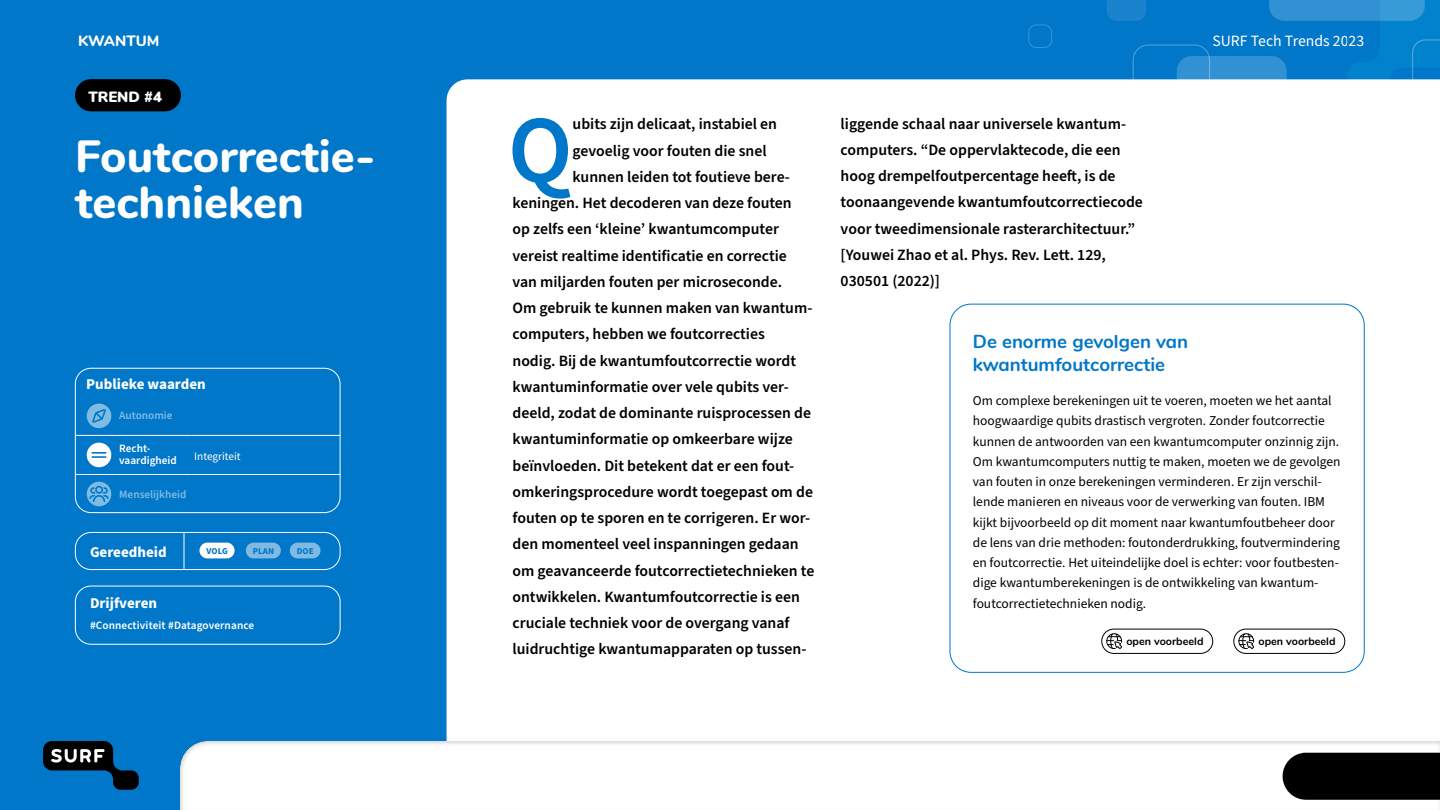
<style>
.page{position:relative;width:1440px;height:810px;background:#0077c8}
.page>*{position:absolute;margin:0;border:0;box-sizing:border-box;transform-origin:0 0}
.t1{font:600 96px "Source Sans Pro";color:#0077c8}
.t2{font:800 45px/46.5px "Nunito";color:#fff}
.t3{font:700 18.75px/23.6px "Nunito";color:#0077c8}
.t4{font:600 15.75px/26.2px "Source Sans Pro";color:#000}
.t5{font:15.75px "Source Sans Pro";color:#fff}
.t6{font:700 15px "Source Sans Pro";color:#fff}
.t7{font:800 15px "Nunito";color:#fff}
.t8{font:900 14.85px "Nunito";color:#fff}
.t9{font:13.5px/20.2px "Source Sans Pro";color:#000}
.t10{font:600 11.25px/12px "Source Sans Pro";color:#fff}
.t11{font:11.25px "Source Sans Pro";color:#fff}
.t12{font:700 10.8px "Nunito";color:#000}
.t13{font:700 9px "Source Sans Pro";color:#0077c8}
</style>
<div class="page">
<div style="left:447px;top:79px;width:993px;height:657px;background:#fff"></div>
<div style="left:75px;top:79px;width:106px;height:32px;background:#000;border-radius:16px"></div>
<svg style="left:1237px;top:632px;width:18px;height:18px"></svg>
<div style="left:1233px;top:629px;width:112px;height:25px;border:1px solid #000;border-radius:12px"></div>
<svg style="left:1105px;top:632px;width:18px;height:18px"></svg>
<div style="left:1101px;top:629px;width:112px;height:25px;border:1px solid #000;border-radius:12px"></div>
<hr style="left:75px;top:435px;width:41px;height:1px;background:#fff">
<hr style="left:116px;top:435px;width:75px;height:1px;background:#fff">
<hr style="left:191px;top:435px;width:149px;height:1px;background:#fff">
<hr style="left:75px;top:474px;width:41px;height:1px;background:#fff">
<hr style="left:116px;top:474px;width:75px;height:1px;background:#fff">
<hr style="left:191px;top:474px;width:149px;height:1px;background:#fff">
<svg style="left:87px;top:443px;width:24px;height:24px"></svg>
<div style="left:75px;top:368px;width:265px;height:145px;border:1px solid #fff;border-radius:16px"></div>
<div style="left:75px;top:532px;width:265px;height:38px;border:1px solid #fff;border-radius:16px"></div>
<div style="left:75px;top:586px;width:265px;height:59px;border:1px solid #fff;border-radius:16px"></div>
<hr style="left:184px;top:532px;width:1px;height:38px;background:#fff">
<div style="left:199px;top:543px;width:36px;height:15px;border:6px solid #fff;border-radius:5px"></div>
<div style="left:205px;top:544px;width:24px;height:12px;background:#fff"></div>
<div style="left:246px;top:543px;width:35px;height:15px;border:6px solid #fff;border-radius:5px"></div>
<div style="left:251px;top:544px;width:24px;height:12px;background:#7fbae3"></div>
<div style="left:290px;top:543px;width:30px;height:15px;border:6px solid #fff;border-radius:5px"></div>
<div style="left:295px;top:544px;width:20px;height:12px;background:#7fbae3"></div>
<div style="left:1028px;top:24px;width:24px;height:24px;border:1px solid #fff;border-radius:8px"></div>
<svg style="left:1107px;top:0;width:333px;height:79px"></svg>
<svg style="left:43px;top:741px;width:96px;height:49px"></svg>
<div style="left:174px;top:736px;width:1266px;height:74px;background:#000;opacity:.2"></div>
<p class="t7" style="left:78px;top:29px;width:83px">KWANTUM</p>
<p class="t5" style="left:1212px;top:30px;width:153px">SURF Tech Trends 2023</p>
<p class="t8" style="left:88px;top:86px;width:75px">TREND #4</p>
<h2 class="t2" style="left:75px;top:130px;width:302px">Foutcorrectie&shy;technieken</h2>
<p class="t6" style="left:86px;top:374px;width:121px">Publieke waarden</p>
<p class="t10" style="left:119px;top:410px;width:55px">Autonomie</p>
<p class="t10" style="left:119px;top:443px;width:59px">Recht&shy;vaardigheid</p>
<p class="t11" style="left:194px;top:449px;width:48px">Integriteit</p>
<p class="t10" style="left:119px;top:488px;width:69px">Menselijkheid</p>
<p class="t6" style="left:90px;top:542px;width:78px">Gereedheid</p>
<p class="t6" style="left:90px;top:592px;width:69px">Drijfveren</p>
<p class="t10" style="left:90px;top:620px;width:166px">#Connectiviteit #Datagovernance</p>
<p class="t13" style="left:207px;top:545px;width:23px">VOLG</p>
<p class="t13" style="left:253px;top:545px;width:23px">PLAN</p>
<p class="t13" style="left:297px;top:545px;width:18px">DOE</p>
<h1 class="t1" style="left:508px;top:86px;width:66px">Q</h1>
<p class="t4" style="left:573px;top:112px;width:206px">ubits zijn delicaat, instabiel en</p>
<p class="t4" style="left:573px;top:138px;width:196px">gevoelig voor fouten die snel</p>
<p class="t4" style="left:573px;top:164px;width:218px">kunnen leiden tot foutieve bere-</p>
<p class="t4" style="left:513px;top:190px;width:281px">keningen. Het decoderen van deze fouten</p>
<p class="t4" style="left:513px;top:217px;width:268px">op zelfs een ‘kleine’ kwantumcomputer</p>
<p class="t4" style="left:513px;top:243px;width:276px">vereist realtime identificatie en correctie</p>
<p class="t4" style="left:513px;top:269px;width:271px">van miljarden fouten per microseconde.</p>
<p class="t4" style="left:513px;top:295px;width:300px">Om gebruik te kunnen maken van kwantum-</p>
<p class="t4" style="left:513px;top:322px;width:254px">computers, hebben we foutcorrecties</p>
<p class="t4" style="left:513px;top:348px;width:285px">nodig. Bij de kwantumfoutcorrectie wordt</p>
<p class="t4" style="left:513px;top:374px;width:278px">kwantuminformatie over vele qubits ver-</p>
<p class="t4" style="left:513px;top:400px;width:300px">deeld, zodat de dominante ruisprocessen de</p>
<p class="t4" style="left:513px;top:427px;width:282px">kwantuminformatie op omkeerbare wijze</p>
<p class="t4" style="left:513px;top:453px;width:282px">beïnvloeden. Dit betekent dat er een fout-</p>
<p class="t4" style="left:513px;top:479px;width:302px">omkeringsprocedure wordt toegepast om de</p>
<p class="t4" style="left:513px;top:505px;width:299px">fouten op te sporen en te corrigeren. Er wor-</p>
<p class="t4" style="left:513px;top:532px;width:288px">den momenteel veel inspanningen gedaan</p>
<p class="t4" style="left:513px;top:558px;width:303px">om geavanceerde foutcorrectietechnieken te</p>
<p class="t4" style="left:513px;top:584px;width:289px">ontwikkelen. Kwantumfoutcorrectie is een</p>
<p class="t4" style="left:513px;top:610px;width:279px">cruciale techniek voor de overgang vanaf</p>
<p class="t4" style="left:513px;top:637px;width:295px">luidruchtige kwantumapparaten op tussen-</p>
<p class="t4" style="left:841px;top:111px;width:304px">liggende schaal naar universele kwantum&shy;computers. “De oppervlaktecode, die een hoog drempelfoutpercentage heeft, is de toonaangevende kwantumfoutcorrectiecode voor tweedimensionale rasterarchitectuur.” [Youwei Zhao et al. Phys. Rev. Lett. 129, 030501 (2022)]</p>
<p class="t3" style="left:973px;top:328px;width:217px">De enorme gevolgen van kwantumfoutcorrectie</p>
<p class="t9" style="left:973px;top:391px;width:369px">Om complexe berekeningen uit te voeren, moeten we het aantal hoogwaardige qubits drastisch vergroten. Zonder foutcorrectie kunnen de antwoorden van een kwantumcomputer onzinnig zijn.<br>Om kwantumcomputers nuttig te maken, moeten we de gevolgen van fouten in onze berekeningen verminderen. Er zijn verschil&shy;lende manieren en niveaus voor de verwerking van fouten. IBM kijkt bijvoorbeeld op dit moment naar kwantumfoutbeheer door de lens van drie methoden: foutonderdrukking, foutvermindering en foutcorrectie. Het uiteindelijke doel is echter: voor foutbesten&shy;dige kwantumberekeningen is de ontwikkeling van kwantum&shy;foutcorrectietechnieken nodig.</p>
<p class="t12" style="left:1126px;top:633px;width:79px">open voorbeeld</p>
<p class="t12" style="left:1259px;top:633px;width:79px">open voorbeeld</p>
</div>
